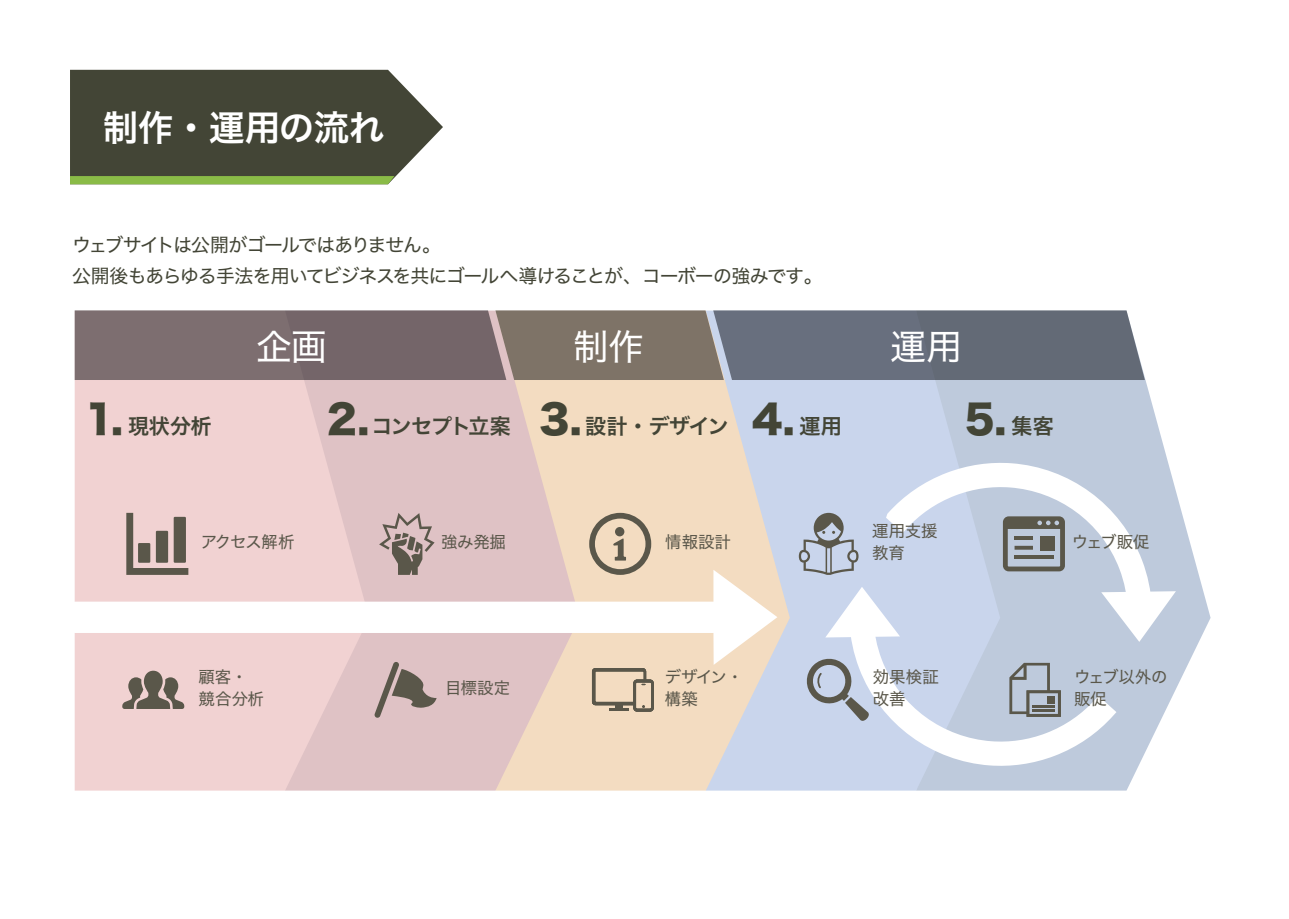
<style>
.page{position:relative;width:1289px;height:919px;background:#fff}
.page>*{position:absolute;margin:0;border:0;box-sizing:border-box;transform-origin:0 0}
.t1{font:39.3px "Hiragino Sans W8";color:#434536}
.t2{font:35.55px "Hiragino Sans W4";color:#fff}
.t3{font:35.4px "Hiragino Sans W6";letter-spacing:-.005em;color:#fff}
.t4{font:21px "Hiragino Sans W6";letter-spacing:-.055em;color:#434536}
.t5{font:21px "Hiragino Sans W6";letter-spacing:-.03em;color:#434536}
.t6{font:18.9px/30.3px "Hiragino Sans W4";letter-spacing:-.06em;color:#434536}
.t7{font:16.35px/21.3px "Hiragino Sans W4";letter-spacing:-.005em;color:#5a574a}
.s1{font-family:"Hiragino Sans W8";font-size:39.3px}
.s2{font-family:"Hiragino Sans W6";font-size:21px}
</style>
<div class="page">
<hr style="left:529px;top:76px;width:759px;height:2px;background:#8abb47">
<svg style="left:1000px;top:375px;width:210px;height:415px;fill:#becadc"></svg>
<svg style="left:789px;top:380px;width:211px;height:410px;background:#c6d2e9"></svg>
<svg style="left:579px;top:380px;width:210px;height:410px;background:#e9daca"></svg>
<svg style="left:369px;top:380px;width:210px;height:410px;background:#e3c7c4"></svg>
<svg style="left:75px;top:380px;width:294px;height:410px;background:#eecfd0"></svg>
<svg style="left:75px;top:310px;width:1069px;height:70px;background:#757074"></svg>
<svg style="left:843px;top:456px;width:315px;height:314px"></svg>
<svg style="left:74px;top:569px;width:703px;height:95px"></svg>
<svg style="left:126px;top:513px;width:62px;height:62px;background:#a2928b"></svg>
<svg style="left:589px;top:513px;width:62px;height:62px;background:#c1b19a"></svg>
<svg style="left:379px;top:513px;width:55px;height:62px;background:#b19d9b"></svg>
<svg style="left:1002px;top:516px;width:62px;height:55px;background:#888c8d"></svg>
<svg style="left:798px;top:513px;width:60px;height:62px;background:#a9b1be"></svg>
<svg style="left:804px;top:656px;width:65px;height:65px;background:#b1b8c5"></svg>
<svg style="left:122px;top:670px;width:62px;height:39px;background:#998a83"></svg>
<svg style="left:374px;top:661px;width:62px;height:56px;background:#b09c99"></svg>
<svg style="left:592px;top:668px;width:61px;height:43px;background:#c2b19a"></svg>
<svg style="left:1009px;top:662px;width:51px;height:54px;background:#a0a7b0"></svg>
<hr style="left:1032px;top:709px;width:22px;height:3px;background:#5a574a">
<hr style="left:1032px;top:705px;width:22px;height:2px;background:#5a574a">
<svg style="left:70px;top:70px;width:373px;height:114px;background:#555945"></svg>
<svg style="left:825px;top:586px;width:75px;height:51px"></svg>
<svg style="left:1101px;top:591px;width:74px;height:51px"></svg>
<h3 class="t3" style="left:103px;top:95px;width:283px">制作・運用の流れ</h3>
<p class="t6" style="left:72px;top:229px;width:752px">ウェブサイトは公開がゴールではありません。<br>公開後もあらゆる手法を用いてビジネスを共にゴールへ導けることが、コーボーの強みです。</p>
<h2 class="t2" style="left:256px;top:314px;width:72px">企画</h2>
<h2 class="t2" style="left:573px;top:314px;width:72px">制作</h2>
<h2 class="t2" style="left:890px;top:314px;width:73px">運用</h2>
<p class="t5" style="left:85px;top:407px;width:128px"><span class="s1">1.</span> 現状分析</p>
<p class="t4" style="left:327px;top:407px;width:516px"><span class="s1">2.</span> コンセプト立案 <span class="s1">3.</span> 設計・デザイン <span class="s1">4.</span> 運用</p>
<h1 class="t1" style="left:964px;top:397px;width:91px">5. <span class="s2">集客</span></h1>
<p class="t7" style="left:872px;top:519px;width:67px">運用支援教育</p>
<p class="t7" style="left:201px;top:530px;width:95px">アクセス解析</p>
<p class="t7" style="left:441px;top:530px;width:66px">強み発掘</p>
<p class="t7" style="left:665px;top:530px;width:67px">情報設計</p>
<p class="t7" style="left:1071px;top:530px;width:79px">ウェブ販促</p>
<p class="t7" style="left:198px;top:665px;width:67px">顧客・競合分析</p>
<p class="t7" style="left:445px;top:676px;width:67px">目標設定</p>
<p class="t7" style="left:665px;top:665px;width:80px">デザイン・構築</p>
<p class="t7" style="left:1073px;top:665px;width:95px">ウェブ以外の販促</p>
<p class="t7" style="left:872px;top:665px;width:67px">効果検証改善</p>
</div>
